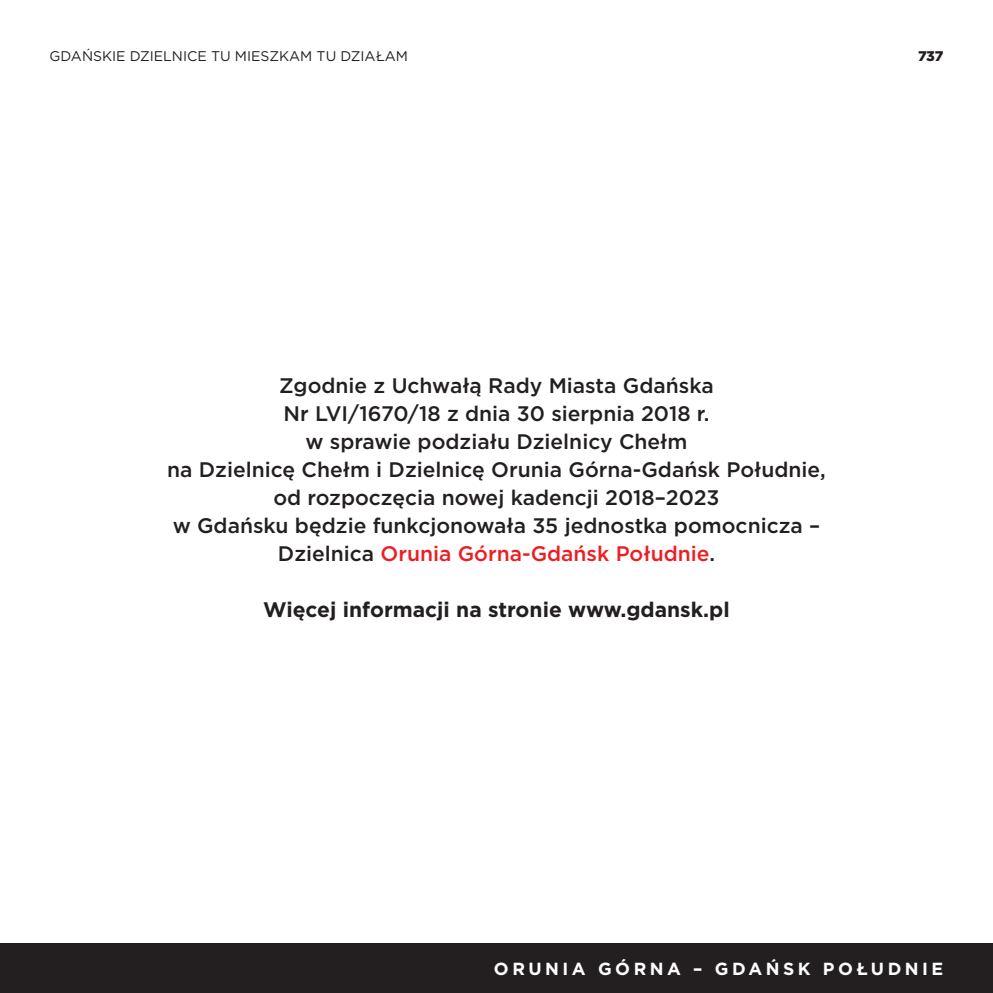
<style>
.page{position:relative;width:993px;height:993px;background:#fff}
.page>*{position:absolute;margin:0;border:0;box-sizing:border-box;transform-origin:0 0}
.t1{font:500 21px/28px "Gotham";color:#231f20;text-align:center}
.t2{font:700 21px "Gotham";color:#231f20}
.t3{font:700 17.5px "Gotham";letter-spacing:.2em;color:#fff}
.t4{font:14px "Gotham";color:#231f20}
.t5{font:900 14px "Gotham";color:#231f20}
.s1{color:#ee1d23}
</style>
<div class="page">
<div style="left:0;top:943px;width:992px;height:49px;background:#231f20"></div>
<p class="t4" style="left:50px;top:47px;width:360px">GDAŃSKIE DZIELNICE TU MIESZKAM TU DZIAŁAM</p>
<p class="t5" style="left:917px;top:46px;width:27px">737</p>
<p class="t1" style="left:167px;top:371px;width:660px">Zgodnie z Uchwałą Rady Miasta Gdańska<br>Nr LVI/1670/18 z dnia 30 sierpnia 2018 r.<br>w sprawie podziału Dzielnicy Chełm<br>na Dzielnicę Chełm i Dzielnicę Orunia Górna-Gdańsk Południe, od rozpoczęcia nowej kadencji 2018–2023<br>w Gdańsku będzie funkcjonowała 35 jednostka pomocnicza – Dzielnica <span class="s1">Orunia Górna-Gdańsk Południe</span>.</p>
<p class="t2" style="left:263px;top:595px;width:468px">Więcej informacji na stronie www.gdansk.pl</p>
<p class="t3" style="left:494px;top:957px;width:450px">ORUNIA GÓRNA – GDAŃSK POŁUDNIE</p>
</div>
